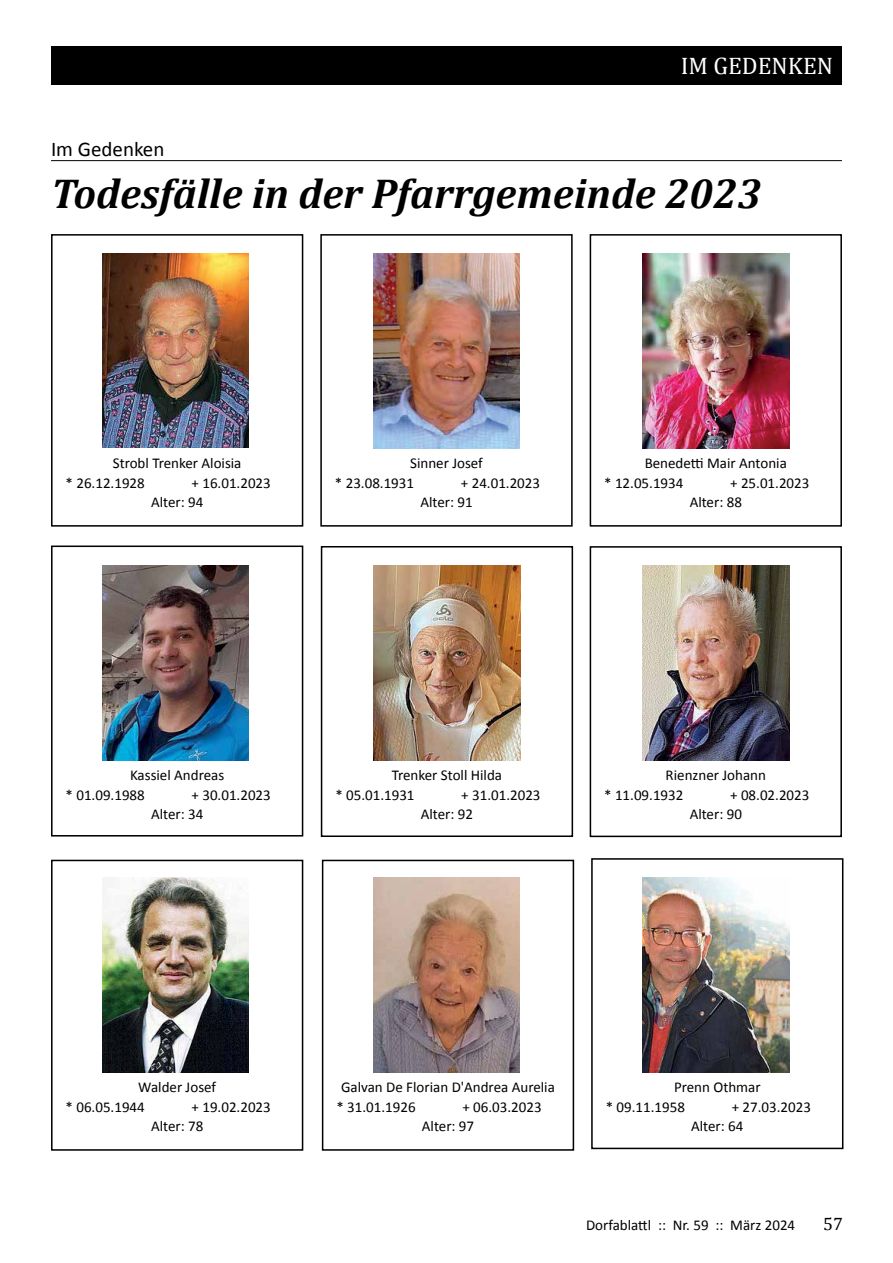
<style>
.page{position:relative;width:893px;height:1263px;background:#fff}
.page>*{position:absolute;margin:0;border:0;box-sizing:border-box;transform-origin:0 0}
.t1{font:italic 700 42px "Cambria";color:#000}
.t2{font:24px "Cambria";color:#fff}
.t3{font:21px "Calibri";color:#000}
.t4{font:18px "Cambria";color:#000}
.t5{font:15px/19.5px "Calibri";color:#000}
</style>
<div class="page">
<div style="left:51px;top:46px;width:791px;height:39px;background:#000"></div>
<hr style="left:51px;top:160px;width:791px;height:1px;background:#000">
<div style="left:51px;top:234px;width:252px;height:293px;border:2px solid #000"></div>
<img style="left:102px;top:254px;width:147px;height:194px">
<div style="left:590px;top:234px;width:252px;height:293px;border:2px solid #000"></div>
<div style="left:320px;top:234px;width:253px;height:293px;border:2px solid #000"></div>
<img style="left:373px;top:254px;width:147px;height:195px">
<img style="left:642px;top:254px;width:147px;height:195px">
<div style="left:590px;top:546px;width:252px;height:291px;border:2px solid #000"></div>
<div style="left:321px;top:546px;width:252px;height:291px;border:2px solid #000"></div>
<div style="left:51px;top:545px;width:252px;height:291px;border:2px solid #000"></div>
<img style="left:102px;top:566px;width:147px;height:195px">
<img style="left:374px;top:566px;width:146px;height:195px">
<img style="left:642px;top:566px;width:147px;height:195px">
<div style="left:51px;top:860px;width:252px;height:291px;border:2px solid #000"></div>
<img style="left:102px;top:878px;width:147px;height:195px">
<div style="left:322px;top:860px;width:252px;height:291px;border:2px solid #000"></div>
<img style="left:373px;top:878px;width:147px;height:195px">
<div style="left:591px;top:858px;width:252px;height:291px;border:2px solid #000"></div>
<img style="left:642px;top:878px;width:147px;height:195px">
<h2 class="t2" style="left:681px;top:52px;width:154px">IM GEDENKEN</h2>
<h3 class="t3" style="left:51px;top:136px;width:115px">Im Gedenken</h3>
<h1 class="t1" style="left:51px;top:164px;width:712px">Todesfälle in der Pfarrgemeinde 2023</h1>
<p class="t5" style="left:66px;top:453px;width:177px;text-indent:47px">Strobl Trenker Aloisia * 26.12.1928</p>
<p class="t5" style="left:151px;top:473px;width:121px;text-indent:41px">+ 16.01.2023<br>Alter: 94</p>
<p class="t5" style="left:335px;top:453px;width:149px;text-indent:75px">Sinner Josef * 23.08.1931</p>
<p class="t5" style="left:420px;top:473px;width:121px;text-indent:41px">+ 24.01.2023<br>Alter: 91</p>
<p class="t5" style="left:604px;top:453px;width:184px;text-indent:40px">Benedetti Mair Antonia * 12.05.1934</p>
<p class="t5" style="left:690px;top:473px;width:121px;text-indent:41px">+ 25.01.2023<br>Alter: 88</p>
<p class="t5" style="left:66px;top:765px;width:160px;text-indent:65px">Kassiel Andreas * 01.09.1988</p>
<p class="t5" style="left:151px;top:785px;width:121px;text-indent:41px">+ 30.01.2023<br>Alter: 34</p>
<p class="t5" style="left:335px;top:765px;width:168px;text-indent:56px">Trenker Stoll Hilda * 05.01.1931</p>
<p class="t5" style="left:421px;top:785px;width:121px;text-indent:41px">+ 31.01.2023<br>Alter: 92</p>
<p class="t5" style="left:604px;top:765px;width:163px;text-indent:61px">Rienzner Johann * 11.09.1932</p>
<p class="t5" style="left:690px;top:785px;width:121px;text-indent:41px">+ 08.02.2023<br>Alter: 90</p>
<p class="t5" style="left:66px;top:1077px;width:152px;text-indent:73px">Walder Josef * 06.05.1944</p>
<p class="t5" style="left:151px;top:1097px;width:121px;text-indent:41px">+ 19.02.2023<br>Alter: 78</p>
<p class="t5" style="left:336px;top:1077px;width:220px;text-indent:5px">Galvan De Florian D'Andrea Aurelia * 31.01.1926</p>
<p class="t5" style="left:422px;top:1097px;width:121px;text-indent:41px">+ 06.03.2023<br>Alter: 97</p>
<p class="t5" style="left:606px;top:1077px;width:156px;text-indent:68px">Prenn Othmar * 09.11.1958</p>
<p class="t5" style="left:691px;top:1097px;width:121px;text-indent:41px">+ 27.03.2023<br>Alter: 64</p>
<p class="t5" style="left:586px;top:1215px;width:211px">Dorfablattl :: Nr. 59 :: März 2024</p>
<p class="t4" style="left:823px;top:1213px;width:21px">57</p>
</div>
